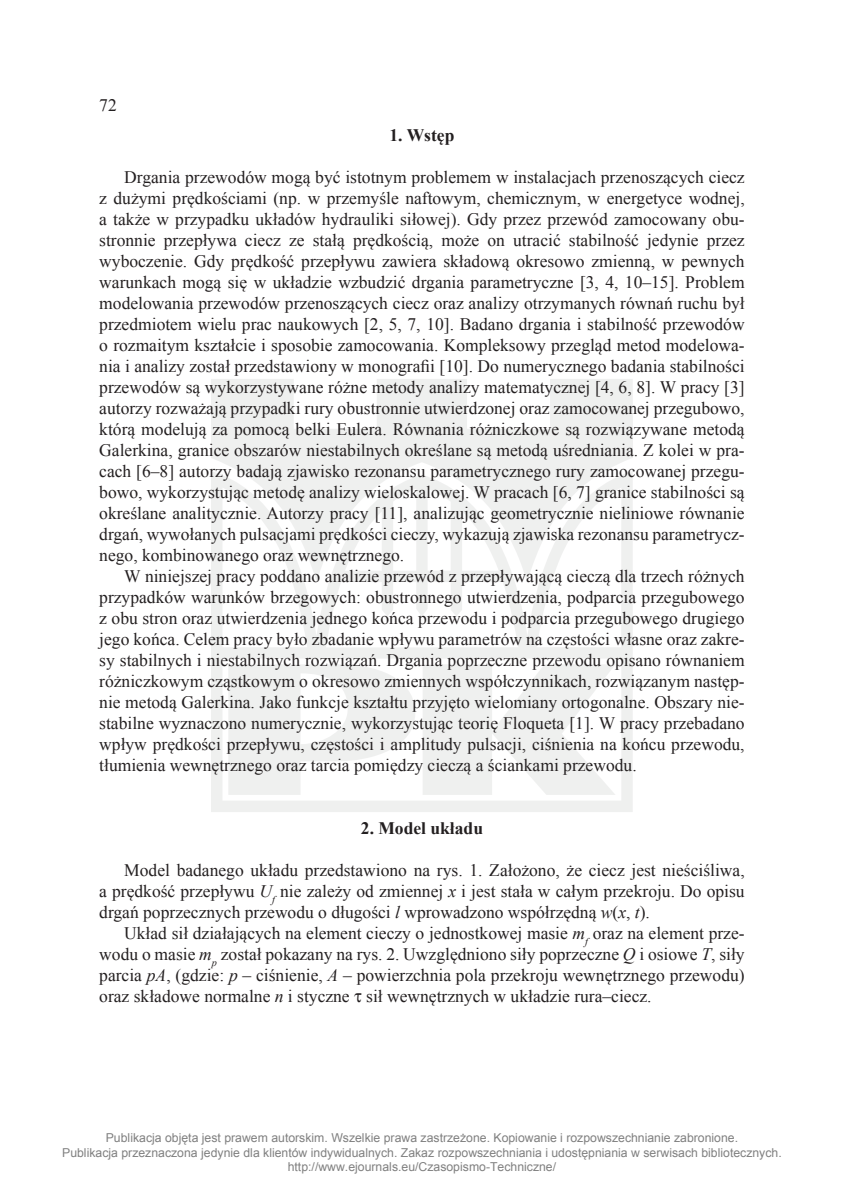
<style>
.page{position:relative;width:844px;height:1191px;background:#fff}
.page>*{position:absolute;margin:0;border:0;box-sizing:border-box;transform-origin:0 0}
.tekst_cz{font:17.5px/21px "Times New Roman";color:#231f20;text-align:justify}
.tytuł_rozdz__1{font:700 17.5px "Times New Roman";color:#231f20}
.t1{font:12.25px/14.7px "Arial";color:#808080;text-align:center}
.s1{font-style:italic}
</style>
<div class="page">
<svg style="left:211px;top:379px;width:421px;height:433px;fill:#eff0ef"></svg>
<p class="tekst_cz" style="left:99px;top:95px;width:19px">72</p>
<p class="tytuł_rozdz__1" style="left:389px;top:123px;width:66px">1. Wstęp</p>
<p class="tekst_cz" style="left:99px;top:166px;width:646px;text-indent:25px">Drgania przewodów mogą być istotnym problemem w instalacjach przenoszących ciecz z dużymi prędkościami (np. w przemyśle naftowym, chemicznym, w energetyce wodnej, a także w przypadku układów hydrauliki siłowej). Gdy przez przewód zamocowany obu&shy;stronnie przepływa ciecz ze stałą prędkością, może on utracić stabilność jedynie przez wyboczenie. Gdy prędkość przepływu zawiera składową okresowo zmienną, w pewnych warunkach mogą się w układzie wzbudzić drgania parametryczne [3, 4, 10–15]. Problem modelowania przewodów przenoszących ciecz oraz analizy otrzymanych równań ruchu był przedmiotem wielu prac naukowych [2, 5, 7, 10]. Badano drgania i stabilność przewodów o rozmaitym kształcie i sposobie zamocowania. Kompleksowy przegląd metod modelowa&shy;nia i analizy został przedstawiony w monografii [10]. Do numerycznego badania stabilności przewodów są wykorzystywane różne metody analizy matematycznej [4, 6, 8]. W pracy [3] autorzy rozważają przypadki rury obustronnie utwierdzonej oraz zamocowanej przegubowo, którą modelują za pomocą belki Eulera. Równania różniczkowe są rozwiązywane metodą Galerkina, granice obszarów niestabilnych określane są metodą uśredniania. Z kolei w pra&shy;cach [6–8] autorzy badają zjawisko rezonansu parametrycznego rury zamocowanej przegu&shy;bowo, wykorzystując metodę analizy wieloskalowej. W pracach [6, 7] granice stabilności są określane analitycznie. Autorzy pracy [11], analizując geometrycznie nieliniowe równanie drgań, wywołanych pulsacjami prędkości cieczy, wykazują zjawiska rezonansu parametrycz&shy;nego, kombinowanego oraz wewnętrznego.</p>
<p class="tekst_cz" style="left:99px;top:565px;width:646px;text-indent:25px">W niniejszej pracy poddano analizie przewód z przepływającą cieczą dla trzech różnych przypadków warunków brzegowych: obustronnego utwierdzenia, podparcia przegubowego z obu stron oraz utwierdzenia jednego końca przewodu i podparcia przegubowego drugiego jego końca. Celem pracy było zbadanie wpływu parametrów na częstości własne oraz zakre&shy;sy stabilnych i niestabilnych rozwiązań. Drgania poprzeczne przewodu opisano równaniem różniczkowym cząstkowym o okresowo zmiennych współczynnikach, rozwiązanym następ&shy;nie metodą Galerkina. Jako funkcje kształtu przyjęto wielomiany ortogonalne. Obszary nie&shy;stabilne wyznaczono numerycznie, wykorzystując teorię Floqueta [1]. W pracy przebadano wpływ prędkości przepływu, częstości i amplitudy pulsacji, ciśnienia na końcu przewodu, tłumienia wewnętrznego oraz tarcia pomiędzy cieczą a ściankami przewodu.</p>
<p class="tytuł_rozdz__1" style="left:361px;top:816px;width:124px">2. Model układu</p>
<p class="tekst_cz" style="left:99px;top:859px;width:646px;text-indent:25px">Model badanego układu przedstawiono na rys. 1. Założono, że ciecz jest nieściśliwa, a prędkość przepływu <span class="s1">U</span><sub>f</sub> nie zależy od zmiennej <span class="s1">x</span> i jest stała w całym przekroju. Do opisu drgań poprzecznych przewodu o długości <span class="s1">l</span> wprowadzono współrzędną <span class="s1">w</span>(<span class="s1">x</span>, <span class="s1">t</span>).</p>
<p class="tekst_cz" style="left:99px;top:922px;width:646px;text-indent:25px">Układ sił działających na element cieczy o jednostkowej masie <span class="s1">m</span><sub>f</sub> oraz na element prze&shy;wodu o masie <span class="s1">m</span><sub>p</sub> został pokazany na rys. 2. Uwzględniono siły poprzeczne <span class="s1">Q</span> i osiowe <span class="s1">T</span>, siły parcia <span class="s1">pA</span>, (gdzie: <span class="s1">p</span> – ciśnienie, <span class="s1">A</span> – powierzchnia pola przekroju wewnętrznego przewodu) oraz składowe normalne <span class="s1">n</span> i styczne sił wewnętrznych w układzie rura–ciecz.</p>
<p class="t1" style="left:62px;top:1130px;width:721px">Publikacja objęta jest prawem autorskim. Wszelkie prawa zastrzeżone. Kopiowanie i rozpowszechnianie zabronione.<br>Publikacja przeznaczona jedynie dla klientów indywidualnych. Zakaz rozpowszechniania i udostępniania w serwisach bibliotecznych. http://www.ejournals.eu/Czasopismo-Techniczne/</p>
</div>
